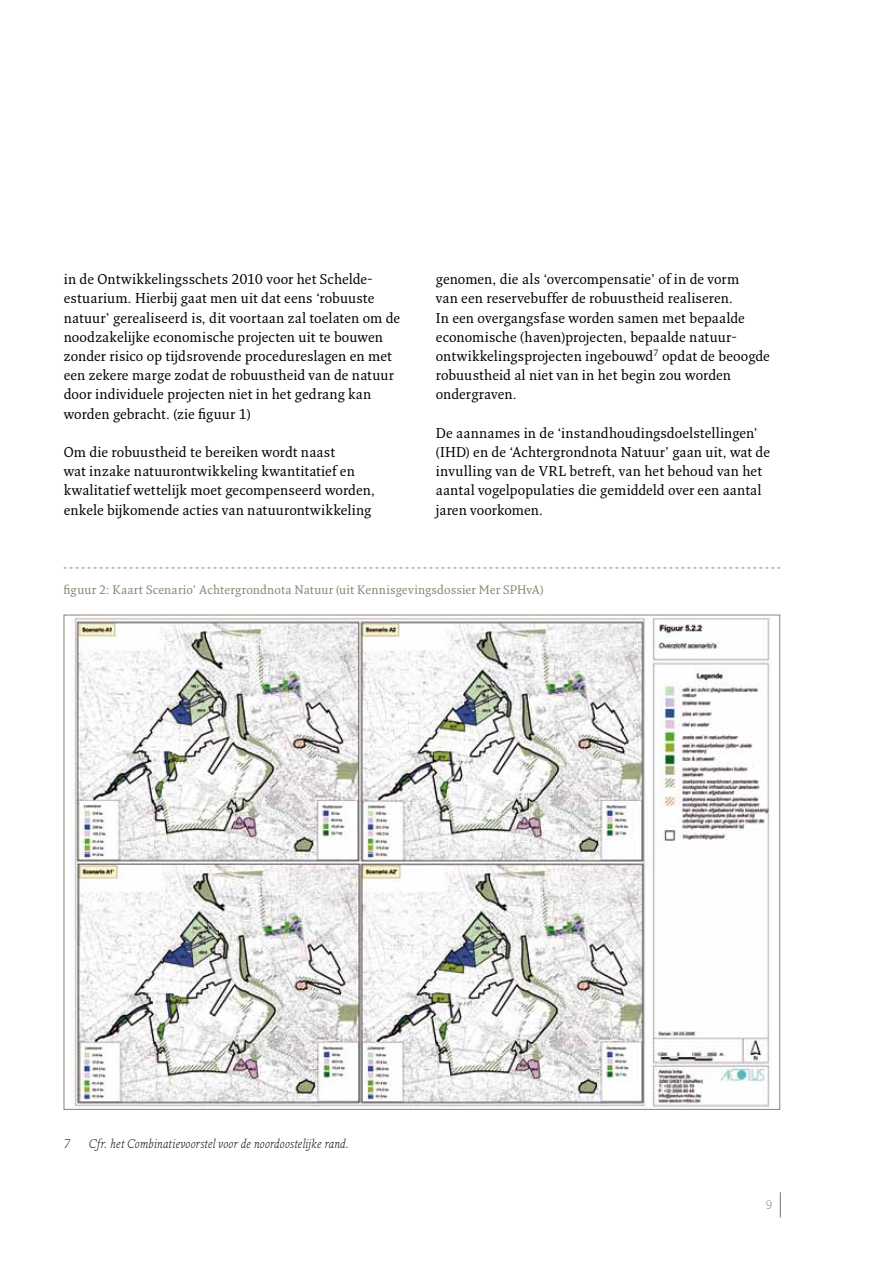
<style>
.page{position:relative;width:893px;height:1263px;background:#fff}
.page>*{position:absolute;margin:0;border:0;box-sizing:border-box;transform-origin:0 0}
.t1{font:13.8px/19.2px "Fresco Plus Std";letter-spacing:.005em;color:#000}
.t2{font:12px "Fresco Plus Std";letter-spacing:.01em;color:#878572}
.t3{font:italic 300 12px "Fresco Plus Std";letter-spacing:.015em;color:#000}
.t4{font:300 12px "Fresco Plus Std";color:#878572}
</style>
<div class="page">
<svg style="left:780px;top:1192px;width:1px;height:25px"></svg>
<svg style="left:64px;top:568px;width:716px;height:1px"></svg>
<img style="left:72px;top:617px;width:700px;height:491px">
<p class="t1" style="left:64px;top:269px;width:338px">in de Ontwikkelingsschets 2010 voor het Schelde&shy;estuarium. Hierbij gaat men uit dat eens ‘robuuste natuur’ gerealiseerd is, dit voortaan zal toelaten om de noodzakelijke economische projecten uit te bouwen zonder risico op tijdsrovende procedureslagen en met een zekere marge zodat de robuustheid van de natuur door individuele projecten niet in het gedrang kan worden gebracht. (zie figuur 1)</p>
<p class="t1" style="left:64px;top:442px;width:313px">Om die robuustheid te bereiken wordt naast<br>wat inzake natuurontwikkeling kwantitatief en kwalitatief wettelijk moet gecompenseerd worden, enkele bijkomende acties van natuurontwikkeling</p>
<p class="t1" style="left:436px;top:269px;width:336px">genomen, die als ‘overcompensatie’ of in de vorm<br>van een reservebuffer de robuustheid realiseren.<br>In een overgangsfase worden samen met bepaalde economische (haven)projecten, bepaalde natuur&shy;ontwikkelingsprojecten ingebouwd<sup>7</sup> opdat de beoogde robuustheid al niet van in het begin zou worden ondergraven.</p>
<p class="t1" style="left:436px;top:423px;width:336px">De aannames in de ‘instandhoudingsdoelstellingen’ (IHD) en de ‘Achtergrondnota Natuur’ gaan uit, wat de invulling van de VRL betreft, van het behoud van het aantal vogelpopulaties die gemiddeld over een aantal jaren voorkomen.</p>
<p class="t2" style="left:64px;top:582px;width:481px">figuur 2: Kaart Scenario’ Achtergrondnota Natuur (uit Kennisgevingsdossier Mer SPHvA)</p>
<p class="t3" style="left:64px;top:1136px;width:9px">7</p>
<p class="t3" style="left:89px;top:1136px;width:261px">Cfr. het Combinatievoorstel voor de noordoostelijke rand.</p>
<p class="t4" style="left:765px;top:1197px;width:9px">9</p>
</div>
